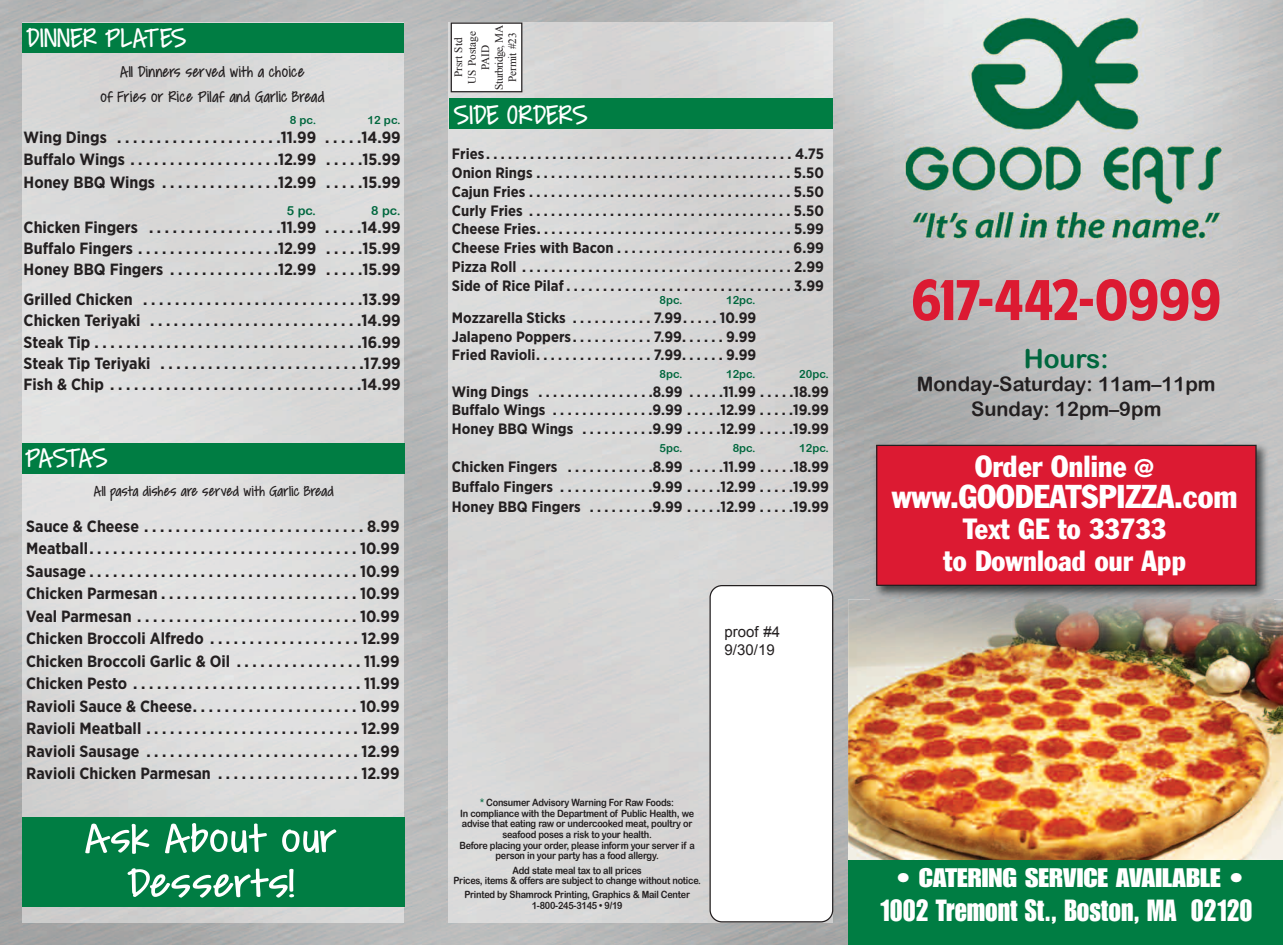
<style>
.page{position:relative;width:1283px;height:945px;background:#fff}
.page>*{position:absolute;margin:0;border:0;box-sizing:border-box;transform-origin:0 0}
.t1{font:55px "American Purpose";letter-spacing:.005em;color:#dc1a32}
.t2{font:45px/45px "Covered By Your Grace";color:#fff;text-align:center;scale:1.17 1}
.t3{font:condensed 32.5px "Franklin Gothic";color:#fff}
.t4{font:30px "Impact";color:#fff;scale:.9 1}
.t5{font:30px "Covered By Your Grace";color:#fff}
.t6{font:condensed 30px "Franklin Gothic";color:#fff}
.t7{font:condensed 28.75px/31.2px "Franklin Gothic";color:#fff;text-align:center}
.t8{font:26.25px "Impact";color:#fff;scale:1.15 1}
.t9{font:26.25px "Arial Rounded MT Bold";color:#00673e}
.t10{font:20px/25px "Arial Rounded MT Bold";color:#231f20;text-align:center}
.t11{font:17.5px/25px "Covered By Your Grace";letter-spacing:.015em;color:#231f20;text-align:center}
.t12{font:700 16.25px/22.5px "Gotham Narrow";color:#231f20;text-align:justify}
.t13{font:16.25px "Covered By Your Grace";letter-spacing:.005em;color:#231f20}
.t14{font:700 15px/18.8px "Gotham Narrow";color:#231f20;text-align:justify}
.t15{font:15px/18px "Arial";color:#231f20}
.t16{font:12.5px "Arial Rounded MT Bold";color:#00673e}
.t17{font:11.25px "Arial Rounded MT Bold";color:#00673e}
.t18{font:11.25px/13.5px "Times New Roman";color:#231f20;text-align:center}
.t19{font:10px/10.6px "Arial Rounded MT Bold";letter-spacing:-.025em;color:#231f20;text-align:center;scale:.91 1}
.s1{color:#00673e}
.s2{font-size:25px}
</style>
<div class="page">
<img style="left:0;top:0;width:1282px;height:945px">
<div style="left:22px;top:22px;width:382px;height:900px;background:#dbdbdb"></div>
<div style="left:449px;top:22px;width:383px;height:900px;background:#d7d6d6"></div>
<div style="left:22px;top:23px;width:382px;height:30px;background:#007d43"></div>
<div style="left:22px;top:443px;width:383px;height:30px;background:#007d43"></div>
<div style="left:449px;top:98px;width:383px;height:31px;background:#007d43"></div>
<svg style="left:709px;top:585px;width:124px;height:337px"></svg>
<div style="left:451px;top:23px;width:71px;height:69px;background:#fff"></div>
<div style="left:450px;top:23px;width:72px;height:69px;border:1px solid #231f20"></div>
<img style="left:848px;top:600px;width:434px;height:260px">
<img style="left:895px;top:0;width:342px;height:313px">
<div style="left:848px;top:860px;width:434px;height:85px;background:#007d43"></div>
<img style="left:870px;top:439px;width:403px;height:163px">
<div style="left:876px;top:445px;width:380px;height:140px;background:#dc1a32"></div>
<div style="left:876px;top:445px;width:380px;height:141px;border:1px solid #231f20"></div>
<div style="left:22px;top:817px;width:383px;height:89px;background:#007d43"></div>
<h3 class="t5" style="left:26px;top:23px;width:162px">DINNER PLATES</h3>
<p class="t11" style="left:100px;top:60px;width:225px">All Dinners served with a choice<br>of Fries or Rice Pilaf and Garlic Bread</p>
<p class="t17" style="left:290px;top:113px;width:28px">8 pc.</p>
<p class="t17" style="left:367px;top:113px;width:35px">12 pc.</p>
<p class="t12" style="left:24px;top:127px;width:378px">Wing Dings . . . . . . . . . . . . . . . . . . . . .11.99 . . . . .14.99<br>Buffalo Wings . . . . . . . . . . . . . . . . . . .12.99 . . . . .15.99<br>Honey BBQ Wings . . . . . . . . . . . . . . .12.99 . . . . .15.99</p>
<p class="t16" style="left:287px;top:203px;width:31px">5 pc.</p>
<p class="t16" style="left:371px;top:203px;width:31px">8 pc.</p>
<p class="t12" style="left:24px;top:217px;width:378px;line-height:21.2px">Chicken Fingers . . . . . . . . . . . . . . . . .11.99 . . . . .14.99<br>Buffalo Fingers . . . . . . . . . . . . . . . . . .12.99 . . . . .15.99<br>Honey BBQ Fingers . . . . . . . . . . . . . .12.99 . . . . .15.99</p>
<p class="t12" style="left:24px;top:290px;width:378px;line-height:21.2px">Grilled Chicken . . . . . . . . . . . . . . . . . . . . . . . . . . . .13.99<br>Chicken Teriyaki . . . . . . . . . . . . . . . . . . . . . . . . . . .14.99<br>Steak Tip . . . . . . . . . . . . . . . . . . . . . . . . . . . . . . . . . .16.99<br>Steak Tip Teriyaki . . . . . . . . . . . . . . . . . . . . . . . . . .17.99<br>Fish &amp; Chip . . . . . . . . . . . . . . . . . . . . . . . . . . . . . . . .14.99</p>
<h3 class="t5" style="left:25px;top:444px;width:84px">PASTAS</h3>
<p class="t13" style="left:94px;top:484px;width:241px">All pasta dishes are served with Garlic Bread</p>
<p class="t12" style="left:26px;top:516px;width:375px">Sauce &amp; Cheese . . . . . . . . . . . . . . . . . . . . . . . . . . . . 8.99<br>Meatball. . . . . . . . . . . . . . . . . . . . . . . . . . . . . . . . . . 10.99<br>Sausage . . . . . . . . . . . . . . . . . . . . . . . . . . . . . . . . . . 10.99<br>Chicken Parmesan . . . . . . . . . . . . . . . . . . . . . . . . . 10.99<br>Veal Parmesan . . . . . . . . . . . . . . . . . . . . . . . . . . . . 10.99<br>Chicken Broccoli Alfredo . . . . . . . . . . . . . . . . . . . 12.99<br>Chicken Broccoli Garlic &amp; Oil . . . . . . . . . . . . . . . . 11.99<br>Chicken Pesto . . . . . . . . . . . . . . . . . . . . . . . . . . . . . 11.99<br>Ravioli Sauce &amp; Cheese. . . . . . . . . . . . . . . . . . . . . 10.99<br>Ravioli Meatball . . . . . . . . . . . . . . . . . . . . . . . . . . . 12.99<br>Ravioli Sausage . . . . . . . . . . . . . . . . . . . . . . . . . . . 12.99<br>Ravioli Chicken Parmesan . . . . . . . . . . . . . . . . . . 12.99</p>
<h2 class="t2" style="left:85px;top:819px;width:217px">Ask About our<br>Desserts!</h2>
<p class="t18" style="left:451px;top:90px;width:66px;rotate:-90deg">Prsrt Std<br>US Postage<br>PAID<br>Sturbridge, MA<br>Permit #23</p>
<h3 class="t5" style="left:454px;top:100px;width:135px">SIDE ORDERS</h3>
<p class="t14" style="left:452px;top:146px;width:373px">Fries . . . . . . . . . . . . . . . . . . . . . . . . . . . . . . . . . . . . . . . . . . 4.75<br>Onion Rings . . . . . . . . . . . . . . . . . . . . . . . . . . . . . . . . . . . 5.50<br>Cajun Fries . . . . . . . . . . . . . . . . . . . . . . . . . . . . . . . . . . . . 5.50<br>Curly Fries . . . . . . . . . . . . . . . . . . . . . . . . . . . . . . . . . . . . 5.50<br>Cheese Fries. . . . . . . . . . . . . . . . . . . . . . . . . . . . . . . . . . . 5.99<br>Cheese Fries with Bacon . . . . . . . . . . . . . . . . . . . . . . . . 6.99<br>Pizza Roll . . . . . . . . . . . . . . . . . . . . . . . . . . . . . . . . . . . . . 2.99<br>Side of Rice Pilaf . . . . . . . . . . . . . . . . . . . . . . . . . . . . . . . 3.99</p>
<p class="t17" style="left:659px;top:293px;width:24px">8pc.</p>
<p class="t17" style="left:726px;top:293px;width:31px">12pc.</p>
<p class="t14" style="left:452px;top:309px;width:306px">Mozzarella Sticks . . . . . . . . . . . 7.99. . . . . 10.99<br>Jalapeno Poppers . . . . . . . . . . . 7.99. . . . . . 9.99<br>Fried Ravioli. . . . . . . . . . . . . . . . 7.99. . . . . . 9.99</p>
<p class="t17" style="left:659px;top:367px;width:24px">8pc.</p>
<p class="t17" style="left:726px;top:367px;width:31px">12pc.</p>
<p class="t17" style="left:799px;top:367px;width:31px">20pc.</p>
<p class="t14" style="left:452px;top:383px;width:378px">Wing Dings . . . . . . . . . . . . . . . .8.99 . . . . .11.99 . . . . .18.99<br>Buffalo Wings . . . . . . . . . . . . . .9.99 . . . . .12.99 . . . . .19.99<br>Honey BBQ Wings . . . . . . . . . .9.99 . . . . .12.99 . . . . .19.99</p>
<p class="t17" style="left:659px;top:441px;width:24px">5pc.</p>
<p class="t17" style="left:732px;top:441px;width:24px">8pc.</p>
<p class="t17" style="left:799px;top:441px;width:31px">12pc.</p>
<p class="t14" style="left:452px;top:457px;width:378px;line-height:20px">Chicken Fingers . . . . . . . . . . . .8.99 . . . . .11.99 . . . . .18.99<br>Buffalo Fingers . . . . . . . . . . . . .9.99 . . . . .12.99 . . . . .19.99<br>Honey BBQ Fingers . . . . . . . . .9.99 . . . . .12.99 . . . . .19.99</p>
<p class="t15" style="left:724px;top:622px;width:57px">proof #4<br>9/30/19</p>
<p class="t19" style="left:459px;top:797px;width:260px"><span class="s1">*</span> Consumer Advisory Warning For Raw Foods:<br>In compliance with the Department of Public Health, we advise that eating raw or undercooked meat, poultry or seafood poses a risk to your health.<br>Before placing your order, please inform your server if a person in your party has a food allergy.</p>
<p class="t19" style="left:453px;top:865px;width:273px">Add state meal tax to all prices<br>Prices, items &amp; offers are subject to change without notice.</p>
<p class="t19" style="left:464px;top:889px;width:249px;line-height:11.1px">Printed by Shamrock Printing, Graphics &amp; Mail Center<br>1-800-245-3145 • 9/19</p>
<h1 class="t1" style="left:911px;top:279px;width:310px">617-442-0999</h1>
<h3 class="t9" style="left:1023px;top:343px;width:86px">Hours:</h3>
<p class="t10" style="left:917px;top:372px;width:300px">Monday-Saturday: 11am–11pm<br>Sunday: 12pm–9pm</p>
<h3 class="t6" style="left:975px;top:456px;width:180px">Order Online <span class="s2">@</span></h3>
<h3 class="t3" style="left:891px;top:485px;width:347px">www.GOODEATSPIZZA.com</h3>
<h3 class="t7" style="left:943px;top:516px;width:244px">Text GE to 33733<br>to Download our App</h3>
<h3 class="t8" style="left:895px;top:869px;width:304px">• CATERING SERVICE AVAILABLE •</h3>
<h3 class="t4" style="left:880px;top:900px;width:415px">1002 Tremont St., Boston, MA 02120</h3>
</div>
